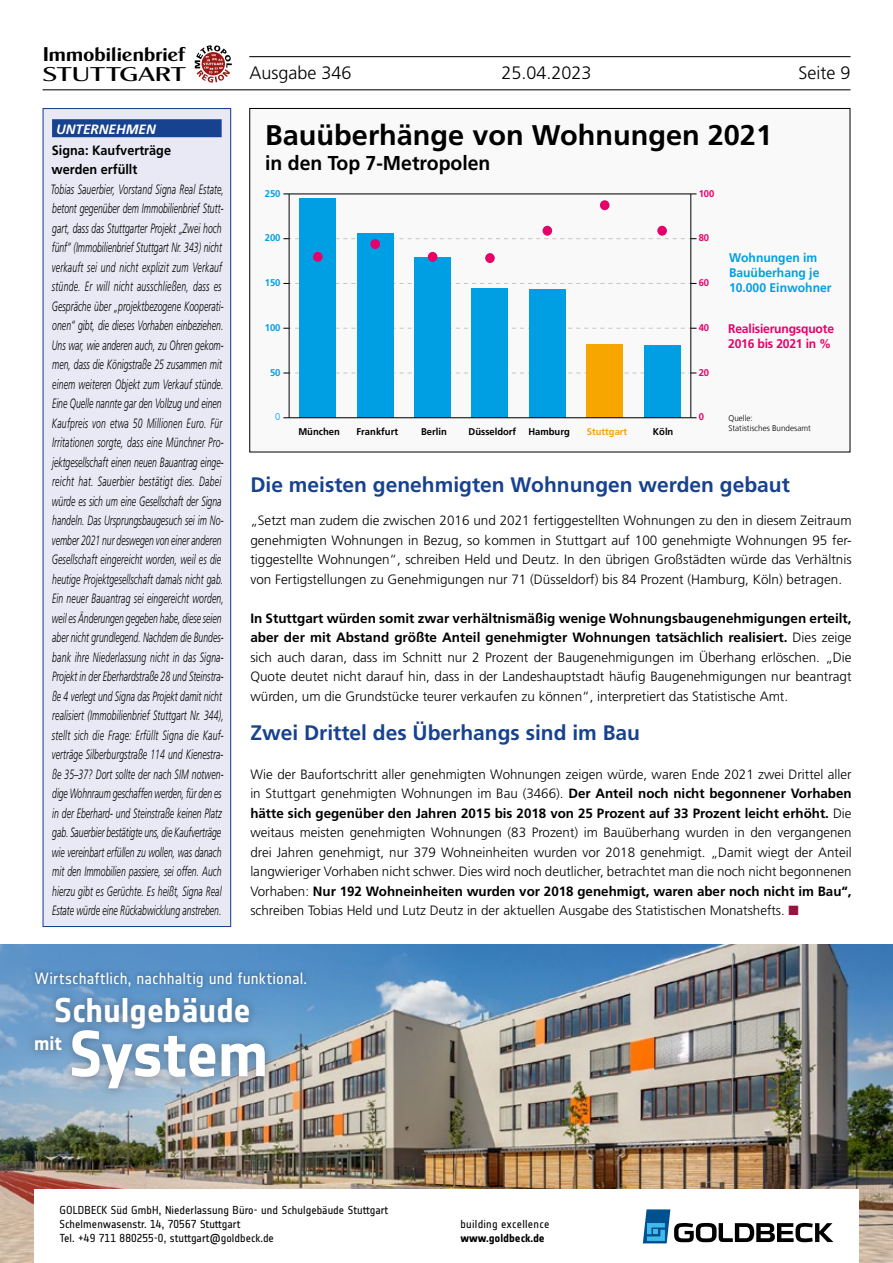
<style>
.page{position:relative;width:893px;height:1263px;background:#fff}
.page>*{position:absolute;margin:0;border:0;box-sizing:border-box;transform-origin:0 0}
.t1{font:700 63.9px "Notes";letter-spacing:-.01em;color:#fff}
.t2{font:700 33.75px "Notes";letter-spacing:-.005em;color:#fff}
.t3{font:700 28.5px "Frutiger LT Com";color:#000}
.t4{font:700 21px "Frutiger";color:#17428f}
.t5{font:700 20.1px "Frutiger LT Com";color:#000}
.t6{font:19.95px "Cg Globe Gothic Bd";letter-spacing:-.02em;color:#000;scale:1.07 1}
.t7{font:19.95px "Cg Globe Gothic Dm";letter-spacing:-.02em;color:#000;scale:1.44 1}
.t8{font:700 19.35px "Notes";color:#fff}
.t9{font:300 18px "Frutiger";color:#000}
.t10{font:16.05px "Notes";letter-spacing:.01em;color:#fff}
.t11{font:italic 300 13.5px/19.5px "Frutiger";letter-spacing:.005em;color:#000;scale:.64 1}
.t12{font:300 13.5px/19.5px "Frutiger";color:#000;text-align:justify}
.t13{font:700 13.5px/19.5px "Frutiger";color:#000;scale:.94 1}
.t14{font:italic 700 13.5px "Frutiger";color:#fff}
.t15{font:700 12.6px/15px "Frutiger LT Com";color:#009fe3}
.t16{font:700 12.6px/15px "Frutiger LT Com";letter-spacing:-.015em;color:#e60069}
.t17{font:11.25px/14.2px "Goldbeck TT";letter-spacing:.005em;color:#000}
.t18{font:11.25px "Goldbeck TT";letter-spacing:.025em;color:#000}
.t19{font:700 11.25px "Goldbeck TT";letter-spacing:-.005em;color:#000}
.t20{font:700 9.75px "Frutiger LT Com";color:#000}
.t21{font:700 9.75px "Frutiger LT Com";color:#009fe3}
.t22{font:700 9.75px "Frutiger LT Com";color:#e60069}
.t23{font:700 9.75px "Frutiger LT Com";color:#f7a600}
.t24{font:300 9.75px "Frutiger LT Com";color:#009fe3}
.t25{font:300 8.4px/10.1px "Frutiger LT Com";color:#000}
.s1{font-weight:700}
.s2{color:#97123e}
</style>
<div class="page">
<hr style="left:43px;top:89px;width:807px;height:1px;background:#000">
<svg style="left:195px;top:45px;width:37px;height:38px"></svg>
<hr style="left:249px;top:56px;width:602px;height:1px;background:#000">
<div style="left:43px;top:109px;width:188px;height:817px;background:#e9e9f5"></div>
<div style="left:52px;top:119px;width:170px;height:18px;background:#17428f"></div>
<div style="left:43px;top:108px;width:188px;height:819px;border:1px solid #17428f"></div>
<img style="left:0;top:944px;width:893px;height:319px">
<img style="left:0;top:944px;width:608px;height:291px">
<div style="left:34px;top:1189px;width:825px;height:74px;background:#fff"></div>
<svg style="left:643px;top:1209px;width:190px;height:34px"></svg>
<div style="left:10px;top:973px;width:281px;height:140px;background:#4d81bd;opacity:.15"></div>
<div style="left:29px;top:965px;width:283px;height:27px;background:#4d81bd;opacity:.24"></div>
<div style="left:250px;top:108px;width:600px;height:344px;background:#f9f9f9"></div>
<hr style="left:289px;top:194px;width:1px;height:224px;background:#000">
<hr style="left:691px;top:194px;width:1px;height:224px;background:#000">
<svg style="left:283px;top:373px;width:414px;height:1px"></svg>
<svg style="left:283px;top:328px;width:414px;height:1px"></svg>
<svg style="left:283px;top:283px;width:414px;height:1px"></svg>
<svg style="left:283px;top:238px;width:414px;height:1px"></svg>
<div style="left:299px;top:198px;width:37px;height:220px;background:#009fe3"></div>
<div style="left:357px;top:233px;width:37px;height:185px;background:#009fe3"></div>
<div style="left:414px;top:257px;width:37px;height:161px;background:#009fe3"></div>
<div style="left:472px;top:289px;width:36px;height:129px;background:#009fe3"></div>
<div style="left:529px;top:290px;width:37px;height:128px;background:#009fe3"></div>
<div style="left:586px;top:344px;width:37px;height:74px;background:#f7a600"></div>
<div style="left:644px;top:345px;width:36px;height:73px;background:#009fe3"></div>
<hr style="left:289px;top:417px;width:402px;height:1px;background:#000">
<hr style="left:289px;top:194px;width:402px;height:1px;background:#000">
<div style="left:313px;top:252px;width:10px;height:10px;background:#e60069;border-radius:50%"></div>
<div style="left:370px;top:239px;width:10px;height:10px;background:#e60069;border-radius:50%"></div>
<div style="left:428px;top:252px;width:9px;height:10px;background:#e60069;border-radius:50%"></div>
<div style="left:485px;top:253px;width:10px;height:10px;background:#e60069;border-radius:50%"></div>
<div style="left:543px;top:226px;width:9px;height:10px;background:#e60069;border-radius:50%"></div>
<div style="left:600px;top:200px;width:9px;height:10px;background:#e60069;border-radius:50%"></div>
<div style="left:657px;top:226px;width:10px;height:10px;background:#e60069;border-radius:50%"></div>
<h3 class="t6" style="left:43px;top:42px;width:135px">Immobilienbrief</h3>
<h3 class="t7" style="left:43px;top:62px;width:101px">STUTTGART</h3>
<h3 class="t9" style="left:249px;top:63px;width:104px">Ausgabe 346</h3>
<h3 class="t9" style="left:501px;top:63px;width:92px">25.04.2023</h3>
<h3 class="t9" style="left:799px;top:63px;width:54px">Seite 9</h3>
<p class="t14" style="left:56px;top:121px;width:101px">UNTERNEHMEN</p>
<p class="t13" style="left:52px;top:140px;width:129px">Signa: Kaufverträge werden erfüllt</p>
<p class="t11" style="left:51px;top:179px;width:272px">Tobias Sauerbier, Vorstand Signa Real Estate, betont gegenüber dem Immobilienbrief Stutt&shy;gart, dass das Stuttgarter Projekt „Zwei hoch fünf“ (Immobilienbrief Stuttgart Nr. 343) nicht verkauft sei und nicht explizit zum Verkauf stünde. Er will nicht ausschließen, dass es Gespräche über „projektbezogene Kooperati&shy;onen“ gibt, die dieses Vorhaben einbeziehen.<br>Uns war, wie anderen auch, zu Ohren gekom&shy;men, dass die Königstraße 25 zusammen mit einem weiteren Objekt zum Verkauf stünde.<br>Eine Quelle nannte gar den Vollzug und einen Kaufpreis von etwa 50 Millionen Euro. Für Irritationen sorgte, dass eine Münchner Pro&shy;jektgesellschaft einen neuen Bauantrag einge&shy;reicht hat. Sauerbier bestätigt dies. Dabei würde es sich um eine Gesellschaft der Signa handeln. Das Ursprungsbaugesuch sei im No&shy;vember 2021 nur deswegen von einer anderen Gesellschaft eingereicht worden, weil es die heutige Projektgesellschaft damals nicht gab.<br>Ein neuer Bauantrag sei eingereicht worden, weil es Änderungen gegeben habe, diese seien aber nicht grundlegend. Nachdem die Bundes&shy;bank ihre Niederlassung nicht in das Signa-Projekt in der Eberhardstraße 28 und Steinstra&shy;ße 4 verlegt und Signa das Projekt damit nicht realisiert (Immobilienbrief Stuttgart Nr. 344), stellt sich die Frage: Erfüllt Signa die Kauf&shy;verträge Silberburgstraße 114 und Kienestra&shy;ße 35–37? Dort sollte der nach SIM notwen&shy;dige Wohnraum geschaffen werden, für den es in der Eberhard- und Steinstraße keinen Platz gab. Sauerbier bestätigte uns, die Kaufverträge wie vereinbart erfüllen zu wollen, was danach mit den Immobilien passiere, sei offen. Auch hierzu gibt es Gerüchte. Es heißt, Signa Real Estate würde eine Rückabwicklung anstreben.</p>
<h3 class="t3" style="left:265px;top:119px;width:508px">Bauüberhänge von Wohnungen 2021</h3>
<h3 class="t5" style="left:265px;top:151px;width:227px">in den Top 7-Metropolen</h3>
<p class="t21" style="left:265px;top:188px;width:17px">250</p>
<p class="t22" style="left:699px;top:188px;width:17px">100</p>
<p class="t21" style="left:265px;top:232px;width:17px">200</p>
<p class="t22" style="left:699px;top:232px;width:12px">80</p>
<p class="t21" style="left:265px;top:277px;width:17px">150</p>
<p class="t21" style="left:265px;top:322px;width:17px">100</p>
<p class="t22" style="left:699px;top:277px;width:12px">60</p>
<p class="t22" style="left:699px;top:322px;width:12px">40</p>
<p class="t15" style="left:729px;top:250px;width:104px">Wohnungen im<br>Bauüberhang je<br>10.000 Einwohner</p>
<p class="t16" style="left:728px;top:322px;width:107px">Realisierungsquote<br>2016 bis 2021 in %</p>
<p class="t21" style="left:270px;top:367px;width:12px">50</p>
<p class="t22" style="left:699px;top:367px;width:12px">20</p>
<p class="t24" style="left:275px;top:411px;width:7px">0</p>
<p class="t20" style="left:298px;top:426px;width:43px">München</p>
<p class="t20" style="left:357px;top:426px;width:43px">Frankfurt</p>
<p class="t20" style="left:421px;top:426px;width:27px">Berlin</p>
<p class="t20" style="left:469px;top:426px;width:103px">Düsseldorf Hamburg</p>
<p class="t23" style="left:587px;top:426px;width:42px">Stuttgart</p>
<p class="t20" style="left:653px;top:426px;width:22px">Köln</p>
<p class="t22" style="left:699px;top:411px;width:7px">0</p>
<p class="t25" style="left:728px;top:413px;width:84px">Quelle:<br>Statistisches Bundesamt</p>
<h3 class="t4" style="left:250px;top:472px;width:541px">Die meisten genehmigten Wohnungen werden gebaut</h3>
<p class="t12" style="left:250px;top:511px;width:603px">„Setzt man zudem die zwischen 2016 und 2021 fertiggestellten Wohnungen zu den in diesem Zeitraum genehmigten Wohnungen in Bezug, so kommen in Stuttgart auf 100 genehmigte Wohnungen 95 fer&shy;tiggestellte Wohnungen“, schreiben Held und Deutz. In den übrigen Großstädten würde das Verhältnis von Fertigstellungen zu Genehmigungen nur 71 (Düsseldorf) bis 84 Prozent (Hamburg, Köln) betragen.</p>
<p class="t12" style="left:250px;top:608px;width:603px"><span class="s1">In Stuttgart würden somit zwar verhältnismäßig wenige Wohnungsbaugenehmigungen erteilt, aber der mit Abstand größte Anteil genehmigter Wohnungen tatsächlich realisiert.</span> Dies zeige sich auch daran, dass im Schnitt nur 2 Prozent der Baugenehmigungen im Überhang erlöschen. „Die Quote deutet nicht darauf hin, dass in der Landeshauptstadt häufig Baugenehmigungen nur beantragt würden, um die Grundstücke teurer verkaufen zu können“, interpretiert das Statistische Amt.</p>
<h3 class="t4" style="left:250px;top:720px;width:391px">Zwei Drittel des Überhangs sind im Bau</h3>
<p class="t12" style="left:250px;top:764px;width:603px">Wie der Baufortschritt aller genehmigten Wohnungen zeigen würde, waren Ende 2021 zwei Drittel aller in Stuttgart genehmigten Wohnungen im Bau (3466). <span class="s1">Der Anteil noch nicht begonnener Vorhaben hätte sich gegenüber den Jahren 2015 bis 2018 von 25 Prozent auf 33 Prozent leicht erhöht.</span> Die weitaus meisten genehmigten Wohnungen (83 Prozent) im Bauüberhang wurden in den vergangenen drei Jahren genehmigt, nur 379 Wohneinheiten wurden vor 2018 genehmigt. „Damit wiegt der Anteil langwieriger Vorhaben nicht schwer. Dies wird noch deutlicher, betrachtet man die noch nicht begonnenen Vorhaben: <span class="s1">Nur 192 Wohneinheiten wurden vor 2018 genehmigt, waren aber noch nicht im Bau“, </span>schreiben Tobias Held und Lutz Deutz in der aktuellen Ausgabe des Statistischen Monatshefts. <span class="s2">■</span></p>
<p class="t10" style="left:35px;top:969px;width:274px">Wirtschaftlich, nachhaltig und funktional.</p>
<h2 class="t2" style="left:54px;top:991px;width:198px">Schulgebäude</h2>
<h1 class="t1" style="left:69px;top:1017px;width:201px">System</h1>
<h3 class="t8" style="left:34px;top:1032px;width:29px">mit</h3>
<p class="t17" style="left:60px;top:1202px;width:330px">GOLDBECK Süd GmbH, Niederlassung Büro- und Schulgebäude Stuttgart<br>Schelmenwasenstr. 14, 70567 Stuttgart<br>Tel. +49 711 880255-0, stuttgart@goldbeck.de</p>
<p class="t18" style="left:460px;top:1217px;width:90px">building excellence</p>
<p class="t19" style="left:460px;top:1232px;width:86px">www.goldbeck.de</p>
</div>
